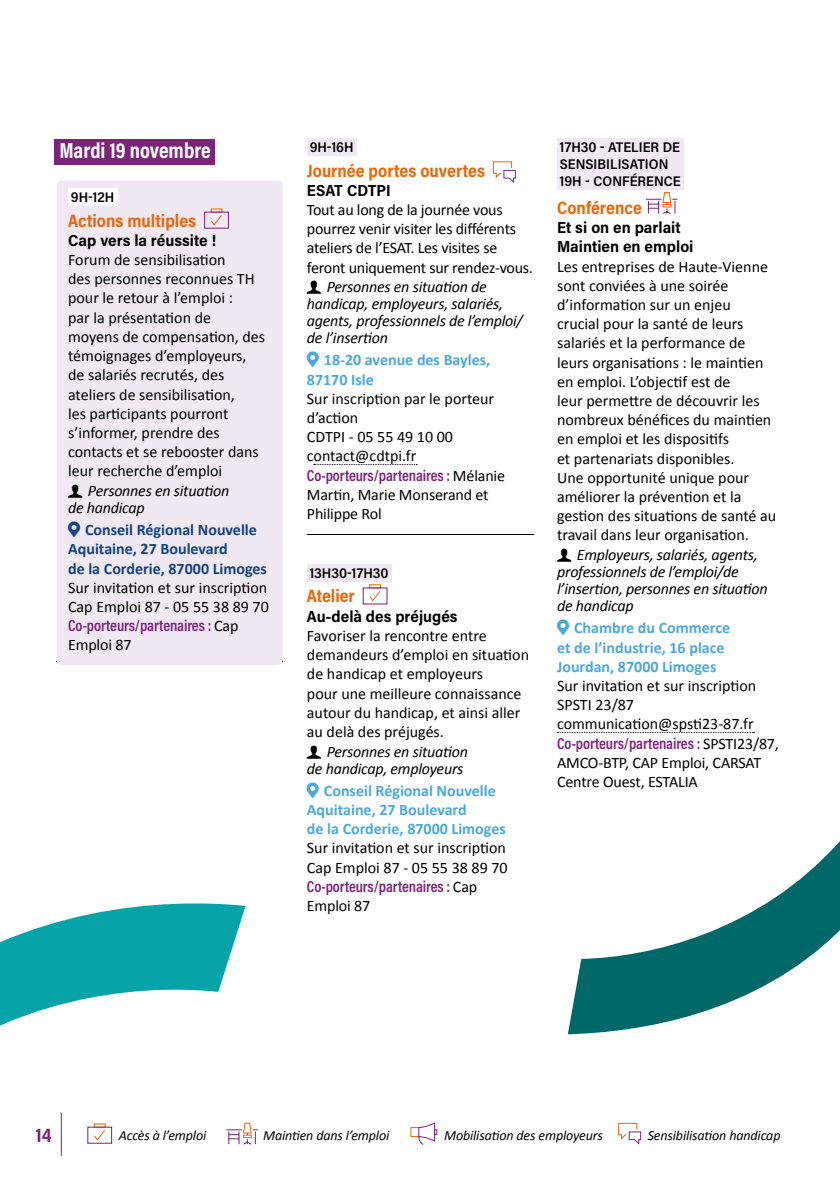
<style>
.page{position:relative;width:840px;height:1191px;background:#fff}
.page>*{position:absolute;margin:0;border:0;box-sizing:border-box;transform-origin:0 0}
.t1{font:22px "Acumin Variable Concept";letter-spacing:-.07em;color:#fff}
.t2{font:20px "Acumin Variable Concept";color:#7c247a}
.t3{font:18px "Acumin Variable Concept";letter-spacing:-.01em;color:#ec6608}
.t4{font:16px/19.2px "Calibri";color:#000}
.t5{font:italic 16px/17px "Calibri";letter-spacing:-.015em;color:#000}
.t6{font:700 16px/19.2px "Calibri";color:#4ba8df}
.t7{font:16px "Acumin Variable Concept";letter-spacing:-.08em;color:#7b2379}
.t8{font:700 16px/19.2px "Calibri";color:#154283}
.t9{font:16px/19.2px "Acumin Variable Concept";letter-spacing:.03em;color:#000}
.t10{font:16px "Acumin Variable Concept";letter-spacing:-.015em;color:#000}
.t11{font:italic 14px "Calibri";letter-spacing:-.01em;color:#000}
.t12{font:14px/16.8px "Acumin Variable Concept";letter-spacing:-.02em;color:#000}
.s1{font-family:"Calibri";color:#000}
</style>
<div class="page">
<div style="left:87px;top:1126px;width:25px;height:17px;border:1px solid #7c247a"></div>
<svg style="left:94px;top:1130px;width:11px;height:11px"></svg>
<svg style="left:226px;top:1122px;width:32px;height:23px"></svg>
<svg style="left:410px;top:1122px;width:27px;height:23px"></svg>
<svg style="left:618px;top:1122px;width:23px;height:23px"></svg>
<hr style="left:61px;top:1112px;width:1px;height:43px;background:#7c247a">
<div style="left:54px;top:139px;width:161px;height:26px;background:#7c247a"></div>
<div style="left:57px;top:180px;width:226px;height:485px;background:#f0e9f3;border-radius:6px"></div>
<div style="left:68px;top:188px;width:49px;height:18px;background:#fff"></div>
<div style="left:204px;top:212px;width:25px;height:17px;border:1px solid #7c247a"></div>
<svg style="left:211px;top:215px;width:11px;height:11px"></svg>
<div style="left:307px;top:138px;width:49px;height:18px;background:#f0e9f3"></div>
<svg style="left:313px;top:464px;width:104px;height:1px"></svg>
<hr style="left:307px;top:534px;width:225px;height:1px;background:#000">
<div style="left:307px;top:564px;width:84px;height:17px;background:#f0e9f3"></div>
<svg style="left:492px;top:161px;width:24px;height:22px"></svg>
<div style="left:369px;top:584px;width:12px;height:4px;border:1px solid #ec6608"></div>
<div style="left:362px;top:587px;width:25px;height:17px;border:1px solid #7c247a"></div>
<svg style="left:369px;top:591px;width:12px;height:11px"></svg>
<div style="left:556px;top:138px;width:127px;height:51px;background:#f0e9f3"></div>
<svg style="left:557px;top:732px;width:197px;height:1px"></svg>
<svg style="left:646px;top:192px;width:32px;height:22px"></svg>
<svg style="left:0;top:903px;width:245px;height:123px;fill:#06a3a8"></svg>
<svg style="left:567px;top:842px;width:272px;height:192px"></svg>
<h1 class="t1" style="left:60px;top:135px;width:154px">Mardi 19 novembre</h1>
<p class="t12" style="left:71px;top:188px;width:46px">9H-12H</p>
<p class="t3" style="left:68px;top:208px;width:129px">Actions multiples</p>
<p class="t9" style="left:68px;top:230px;width:149px">Cap vers la réussite !</p>
<p class="t4" style="left:68px;top:250px;width:198px">Forum de sensibilisation<br>des personnes reconnues TH pour le retour à l’emploi :<br>par la présentation de moyens de compensation, des témoignages d’employeurs, de salariés recrutés, des ateliers de sensibilisation,<br>les participants pourront s’informer, prendre des contacts et se rebooster dans leur recherche d’emploi</p>
<p class="t5" style="left:68px;top:482px;width:163px;text-indent:20px">Personnes en situation de handicap</p>
<p class="t8" style="left:68px;top:520px;width:200px;text-indent:17px">Conseil Régional Nouvelle<br>Aquitaine, 27 Boulevard<br>de la Corderie, 87000 Limoges</p>
<p class="t4" style="left:68px;top:577px;width:202px">Sur invitation et sur inscription<br>Cap Emploi 87 - 05 55 38 89 70</p>
<p class="t7" style="left:68px;top:614px;width:172px">Co-porteurs/partenaires : <span class="s1">Cap</span></p>
<p class="t4" style="left:68px;top:635px;width:65px">Emploi 87</p>
<p class="t12" style="left:309px;top:138px;width:46px">9H-16H</p>
<p class="t3" style="left:307px;top:158px;width:179px">Journée portes ouvertes</p>
<p class="t10" style="left:307px;top:179px;width:85px">ESAT CDTPI</p>
<p class="t4" style="left:307px;top:200px;width:227px">Tout au long de la journée vous pourrez venir visiter les différents ateliers de l’ESAT. Les visites se feront uniquement sur rendez-vous.</p>
<p class="t5" style="left:307px;top:278px;width:217px;text-indent:20px">Personnes en situation de handicap, employeurs, salariés, agents, professionnels de l’emploi/ de l’insertion</p>
<p class="t6" style="left:307px;top:350px;width:185px;text-indent:17px">18-20 avenue des Bayles,<br>87170 Isle</p>
<p class="t4" style="left:307px;top:388px;width:189px">Sur inscription par le porteur d’action<br>CDTPI - 05 55 49 10 00 contact@cdtpi.fr</p>
<p class="t7" style="left:307px;top:464px;width:199px">Co-porteurs/partenaires : <span class="s1">Mélanie</span></p>
<p class="t4" style="left:307px;top:484px;width:183px">Martin, Marie Monserand et<br>Philippe Rol</p>
<p class="t12" style="left:309px;top:564px;width:80px">13H30-17H30</p>
<p class="t3" style="left:307px;top:584px;width:49px">Atelier</p>
<p class="t9" style="left:307px;top:606px;width:151px">Au-delà des préjugés</p>
<p class="t4" style="left:307px;top:625px;width:223px">Favoriser la rencontre entre demandeurs d’emploi en situation de handicap et employeurs<br>pour une meilleure connaissance autour du handicap, et ainsi aller au delà des préjugés.</p>
<p class="t5" style="left:307px;top:742px;width:163px;text-align:right">Personnes en situation<br>de handicap, employeurs</p>
<p class="t6" style="left:307px;top:780px;width:200px;text-indent:17px">Conseil Régional Nouvelle<br>Aquitaine, 27 Boulevard<br>de la Corderie, 87000 Limoges</p>
<p class="t4" style="left:307px;top:838px;width:202px">Sur invitation et sur inscription<br>Cap Emploi 87 - 05 55 38 89 70</p>
<p class="t7" style="left:307px;top:875px;width:172px">Co-porteurs/partenaires : <span class="s1">Cap</span></p>
<p class="t4" style="left:307px;top:895px;width:65px">Emploi 87</p>
<p class="t12" style="left:559px;top:138px;width:122px">17H30 - ATELIER DE<br>SENSIBILISATION<br>19H - CONFÉRENCE</p>
<p class="t3" style="left:556px;top:195px;width:87px">Conférence</p>
<p class="t9" style="left:556px;top:217px;width:137px">Et si on en parlait<br>Maintien en emploi</p>
<p class="t4" style="left:556px;top:256px;width:220px">Les entreprises de Haute-Vienne sont conviées à une soirée d’information sur un enjeu crucial pour la santé de leurs salariés et la performance de leurs organisations : le maintien en emploi. L’objectif est de<br>leur permettre de découvrir les nombreux bénéfices du maintien en emploi et les dispositifs<br>et partenariats disponibles.<br>Une opportunité unique pour améliorer la prévention et la gestion des situations de santé au travail dans leur organisation.</p>
<p class="t5" style="left:556px;top:546px;width:212px;text-indent:20px">Employeurs, salariés, agents, professionnels de l’emploi/de l’insertion, personnes en situation de handicap</p>
<p class="t6" style="left:556px;top:618px;width:174px;text-indent:17px">Chambre du Commerce et de l’industrie, 16 place<br>Jourdan, 87000 Limoges</p>
<p class="t4" style="left:556px;top:675px;width:200px">Sur invitation et sur inscription<br>SPSTI 23/87 communication@spsti23-87.fr</p>
<p class="t7" style="left:556px;top:732px;width:223px">Co-porteurs/partenaires : <span class="s1">SPSTI23/87,</span></p>
<p class="t4" style="left:556px;top:752px;width:205px">AMCO-BTP, CAP Emploi, CARSAT<br>Centre Ouest, ESTALIA</p>
<p class="t2" style="left:36px;top:1121px;width:18px">14</p>
<p class="t11" style="left:119px;top:1125px;width:89px">Accès à l’emploi</p>
<p class="t11" style="left:263px;top:1125px;width:127px">Maintien dans l’emploi</p>
<p class="t11" style="left:444px;top:1125px;width:160px">Mobilisation des employeurs</p>
<p class="t11" style="left:647px;top:1125px;width:134px">Sensibilisation handicap</p>
</div>
